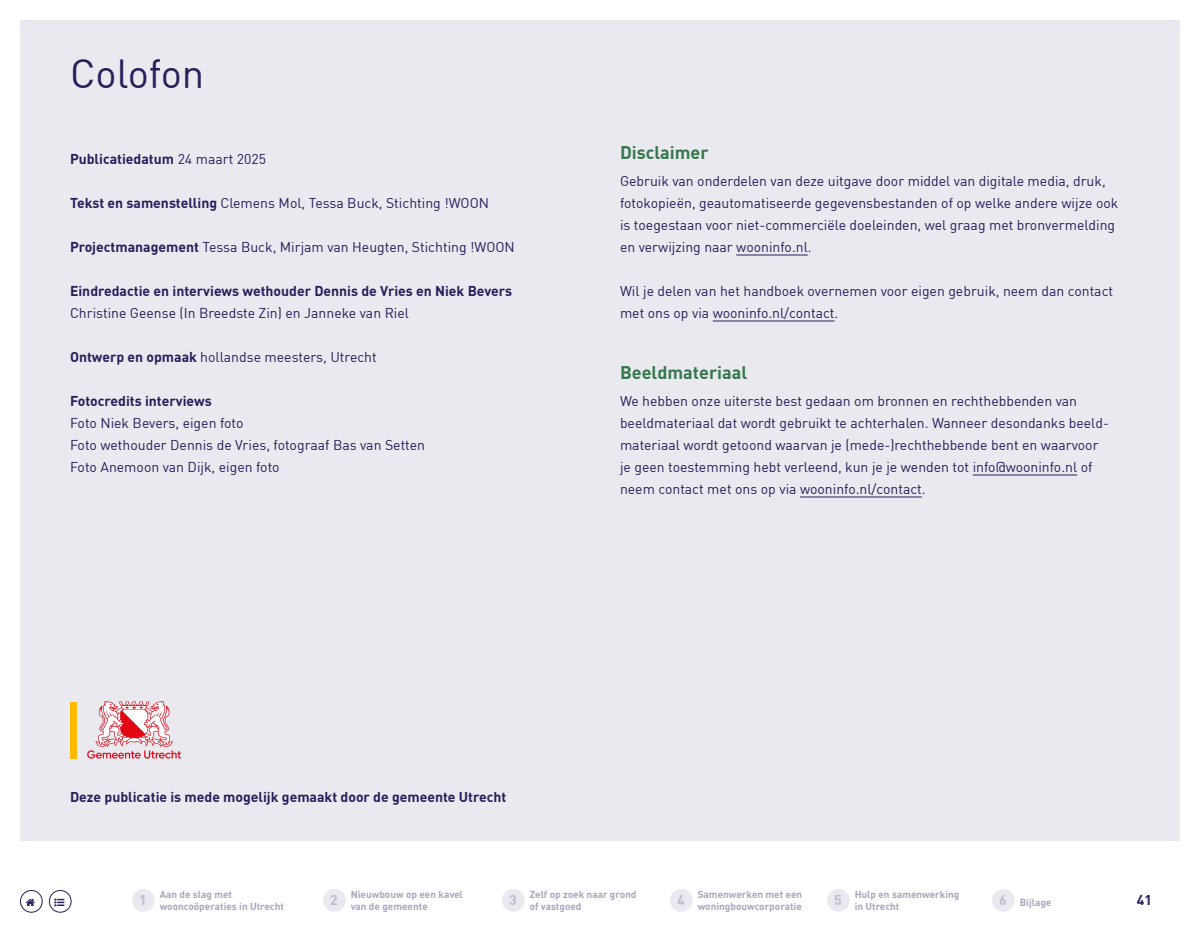
<style>
.page{position:relative;width:1200px;height:940px;background:#fff}
.page>*{position:absolute;margin:0;border:0;box-sizing:border-box;transform-origin:0 0}
.t1{font:40px "DINTU";color:#261f5b}
.t2{font:700 18px "DINTU";color:#36774d}
.t3{font:14px/22px "DINTU";color:#261f5b}
.t4{font:700 14px "DINTU";color:#261f5b}
.t5{font:700 14px "DINTU";color:#bebcce}
.t6{font:700 10px/12px "DINTU";color:#a8a5bd}
.s1{font-weight:400}
.s2{font-weight:700}
</style>
<div class="page">
<div style="left:20px;top:20px;width:1160px;height:821px;background:#e9e9ef"></div>
<hr style="left:736px;top:254px;width:72px;height:2px;background:#261f5b">
<hr style="left:713px;top:320px;width:122px;height:2px;background:#261f5b">
<hr style="left:973px;top:474px;width:104px;height:2px;background:#261f5b">
<hr style="left:800px;top:496px;width:122px;height:2px;background:#261f5b">
<div style="left:70px;top:702px;width:7px;height:56px;background:#fbba00"></div>
<svg style="left:87px;top:701px;width:94px;height:58px"></svg>
<div style="left:132px;top:889px;width:23px;height:23px;background:#e9e9ef;border-radius:50%"></div>
<div style="left:323px;top:889px;width:23px;height:23px;background:#e9e9ef;border-radius:50%"></div>
<div style="left:670px;top:889px;width:23px;height:23px;background:#e9e9ef;border-radius:50%"></div>
<div style="left:827px;top:889px;width:23px;height:23px;background:#e9e9ef;border-radius:50%"></div>
<div style="left:502px;top:889px;width:23px;height:23px;background:#e9e9ef;border-radius:50%"></div>
<div style="left:992px;top:889px;width:23px;height:23px;background:#e9e9ef;border-radius:50%"></div>
<div style="left:20px;top:890px;width:23px;height:23px;border:1px solid #261f5b;border-radius:50%"></div>
<div style="left:49px;top:890px;width:23px;height:23px;border:1px solid #261f5b;border-radius:50%"></div>
<h1 class="t1" style="left:70px;top:49px;width:136px">Colofon</h1>
<p class="t4" style="left:70px;top:150px;width:198px">Publicatiedatum <span class="s1">24 maart 2025</span></p>
<p class="t3" style="left:70px;top:192px;width:421px"><span class="s2">Tekst en samenstelling</span> Clemens Mol, Tessa Buck, Stichting !WOON</p>
<p class="t3" style="left:70px;top:236px;width:446px"><span class="s2">Projectmanagement</span> Tessa Buck, Mirjam van Heugten, Stichting !WOON</p>
<p class="t4" style="left:70px;top:282px;width:444px">Eindredactie en interviews wethouder Dennis de Vries en Niek Bevers</p>
<p class="t3" style="left:70px;top:302px;width:341px">Christine Geense (In Breedste Zin) en Janneke van Riel</p>
<p class="t3" style="left:70px;top:346px;width:308px"><span class="s2">Ontwerp en opmaak</span> hollandse meesters, Utrecht</p>
<p class="t4" style="left:70px;top:392px;width:143px">Fotocredits interviews</p>
<p class="t3" style="left:70px;top:412px;width:357px">Foto Niek Bevers, eigen foto<br>Foto wethouder Dennis de Vries, fotograaf Bas van Setten<br>Foto Anemoon van Dijk, eigen foto</p>
<p class="t2" style="left:620px;top:141px;width:90px">Disclaimer</p>
<p class="t3" style="left:620px;top:170px;width:500px">Gebruik van onderdelen van deze uitgave door middel van digitale media, druk, fotokopieën, geautomatiseerde gegevensbestanden of op welke andere wijze ook is toegestaan voor niet-commerciële doeleinden, wel graag met bronvermelding en verwijzing naar wooninfo.nl.</p>
<p class="t3" style="left:620px;top:280px;width:495px">Wil je delen van het handboek overnemen voor eigen gebruik, neem dan contact met ons op via wooninfo.nl/contact.</p>
<p class="t2" style="left:620px;top:361px;width:129px">Beeldmateriaal</p>
<p class="t3" style="left:620px;top:390px;width:491px">We hebben onze uiterste best gedaan om bronnen en rechthebbenden van beeldmateriaal dat wordt gebruikt te achterhalen. Wanneer desondanks beeld&shy;materiaal wordt getoond waarvan je (mede-)rechthebbende bent en waarvoor je geen toestemming hebt verleend, kun je je wenden tot info@wooninfo.nl of neem contact met ons op via wooninfo.nl/contact.</p>
<p class="t4" style="left:70px;top:788px;width:438px">Deze publicatie is mede mogelijk gemaakt door de gemeente Utrecht</p>
<p class="t5" style="left:509px;top:891px;width:9px">3</p>
<p class="t6" style="left:530px;top:888px;width:108px">Zelf op zoek naar grond of vastgoed</p>
<p class="t5" style="left:999px;top:891px;width:9px">6</p>
<p class="t6" style="left:1020px;top:896px;width:33px">Bijlage</p>
<p class="t5" style="left:139px;top:891px;width:9px">1</p>
<p class="t6" style="left:160px;top:888px;width:126px">Aan de slag met wooncoöperaties in Utrecht</p>
<p class="t5" style="left:330px;top:891px;width:9px">2</p>
<p class="t6" style="left:351px;top:888px;width:114px">Nieuwbouw op een kavel van de gemeente</p>
<p class="t5" style="left:677px;top:891px;width:9px">4</p>
<p class="t6" style="left:698px;top:888px;width:106px">Samenwerken met een woningbouwcorporatie</p>
<p class="t5" style="left:834px;top:891px;width:9px">5</p>
<p class="t6" style="left:855px;top:888px;width:106px">Hulp en samenwerking in Utrecht</p>
<p class="t4" style="left:1137px;top:891px;width:17px">41</p>
</div>
